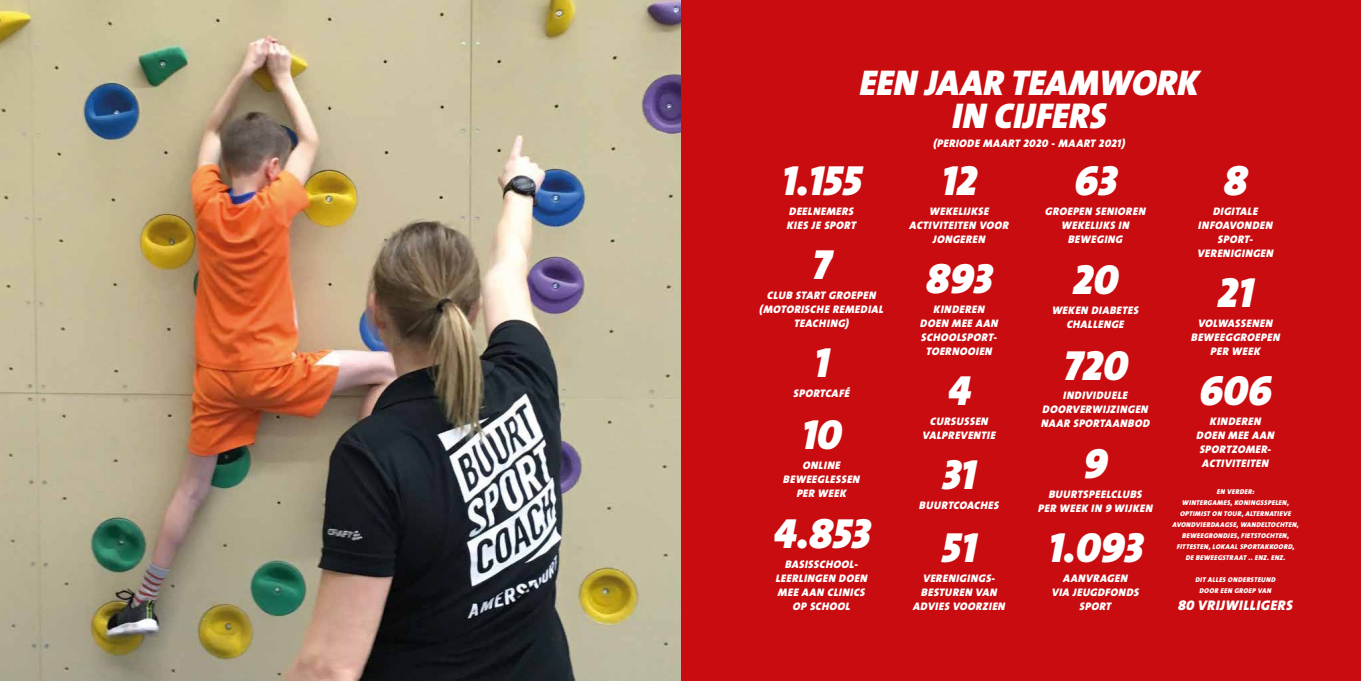
<style>
.page{position:relative;width:1361px;height:681px;background:#fff}
.page>*{position:absolute;margin:0;border:0;box-sizing:border-box;transform-origin:0 0}
.t1{font:italic 42.4px "The Sans Black Caps";color:#fff}
.t2{font:italic 36px/32.4px "The Sans Black Caps";color:#fff;text-align:center}
.t3{font:italic 900 14px "The Sans";letter-spacing:.04em;color:#fff}
.t4{font:italic 900 11px/14px "The Sans";letter-spacing:.04em;color:#fff;text-align:center}
.t5{font:italic 11px "The Sans Black Caps";letter-spacing:.04em;color:#fff}
.t6{font:italic 900 7px/11px "The Sans";letter-spacing:.04em;color:#fff;text-align:center}
.s1{font-family:"The Sans Black Caps";font-weight:400}
</style>
<div class="page">
<div style="left:680px;top:0;width:681px;height:680px;background:#c90c0f"></div>
<img style="left:0;top:0;width:680px;height:680px">
<h2 class="t2" style="left:859px;top:66px;width:341px">EEN JAAR TEAMWORK<br>IN CIJFERS</h2>
<p class="t5" style="left:933px;top:134px;width:193px">(PERIODE MAART 2020 - MAART 2021)</p>
<h1 class="t1" style="left:781px;top:145px;width:82px">1.155</h1>
<p class="t4" style="left:787px;top:204px;width:71px;text-align:left">DEELNEMERS<br>KIES JE SPORT</p>
<h1 class="t1" style="left:812px;top:229px;width:21px">7</h1>
<p class="t4" style="left:759px;top:288px;width:125px">CLUB START GROEPEN (MOTORISCHE REMEDIAL<br>TEACHING)</p>
<h1 class="t1" style="left:814px;top:327px;width:17px">1</h1>
<p class="t4" style="left:793px;top:386px;width:58px">SPORTCAFÉ</p>
<h1 class="t1" style="left:801px;top:398px;width:42px">10</h1>
<p class="t4" style="left:783px;top:457px;width:78px">ONLINE<br>BEWEEGLESSEN<br>PER WEEK</p>
<h1 class="t1" style="left:773px;top:497px;width:98px">4.853</h1>
<p class="t4" style="left:776px;top:556px;width:93px">BASISSCHOOL-<br>LEERLINGEN DOEN<br>MEE AAN CLINICS<br>OP SCHOOL</p>
<h1 class="t1" style="left:941px;top:145px;width:37px">12</h1>
<p class="t4" style="left:909px;top:204px;width:101px">WEKELIJKSE<br>ACTIVITEITEN VOOR<br>JONGEREN</p>
<h1 class="t1" style="left:926px;top:243px;width:67px">893</h1>
<p class="t4" style="left:920px;top:302px;width:79px">KINDEREN<br>DOEN MEE AAN<br>SCHOOLSPORT-<br>TOERNOOIEN</p>
<h1 class="t1" style="left:947px;top:355px;width:25px">4</h1>
<p class="t4" style="left:922px;top:414px;width:75px">CURSUSSEN<br>VALPREVENTIE</p>
<h1 class="t1" style="left:942px;top:438px;width:35px">31</h1>
<p class="t4" style="left:919px;top:497px;width:81px">BUURTCOACHES</p>
<h1 class="t1" style="left:942px;top:512px;width:36px">51</h1>
<p class="t4" style="left:913px;top:571px;width:94px">VERENIGINGS-<br>BESTUREN VAN<br>ADVIES VOORZIEN</p>
<h1 class="t1" style="left:1074px;top:145px;width:44px">63</h1>
<p class="t4" style="left:1045px;top:204px;width:102px">GROEPEN SENIOREN<br>WEKELIJKS IN<br>BEWEGING</p>
<h1 class="t1" style="left:1073px;top:244px;width:47px">20</h1>
<p class="t4" style="left:1052px;top:303px;width:88px">WEKEN DIABETES<br>CHALLENGE</p>
<h1 class="t1" style="left:1063px;top:329px;width:66px">720</h1>
<p class="t4" style="left:1041px;top:388px;width:110px">INDIVIDUELE<br>DOORVERWIJZINGEN<br>NAAR SPORTAANBOD</p>
<h1 class="t1" style="left:1083px;top:427px;width:26px">9</h1>
<p class="t4" style="left:1038px;top:486px;width:116px">BUURTSPEELCLUBS<br>PER WEEK IN <span class="s1">9</span> WIJKEN</p>
<h1 class="t1" style="left:1048px;top:512px;width:96px">1.093</h1>
<p class="t4" style="left:1051px;top:571px;width:89px">AANVRAGEN<br>VIA JEUGDFONDS<br>SPORT</p>
<h1 class="t1" style="left:1223px;top:145px;width:25px">8</h1>
<p class="t4" style="left:1197px;top:204px;width:77px">DIGITALE<br>INFOAVONDEN<br>SPORT-<br>VERENIGINGEN</p>
<h1 class="t1" style="left:1217px;top:256px;width:37px">21</h1>
<p class="t4" style="left:1191px;top:316px;width:90px">VOLWASSENEN<br>BEWEEGGROEPEN<br>PER WEEK</p>
<h1 class="t1" style="left:1199px;top:354px;width:74px">606</h1>
<p class="t4" style="left:1196px;top:413px;width:79px">KINDEREN<br>DOEN MEE AAN<br>SPORTZOMER-<br>ACTIVITEITEN</p>
<p class="t6" style="left:1172px;top:485px;width:128px">EN VERDER:<br>WINTERGAMES, KONINGSSPELEN,<br>OPTIMIST ON TOUR, ALTERNATIEVE<br>AVONDVIERDAAGSE, WANDELTOCHTEN,<br>BEWEEGRONDJES, FIETSTOCHTEN,<br>FITTESTEN, LOKAAL SPORTAKKOORD,<br>DE BEWEEGSTRAAT .. ENZ. ENZ.</p>
<p class="t6" style="left:1195px;top:573px;width:82px">DIT ALLES ONDERSTEUND<br>DOOR EEN GROEP VAN</p>
<p class="t3" style="left:1178px;top:593px;width:116px"><span class="s1">80</span> VRIJWILLIGERS</p>
</div>
